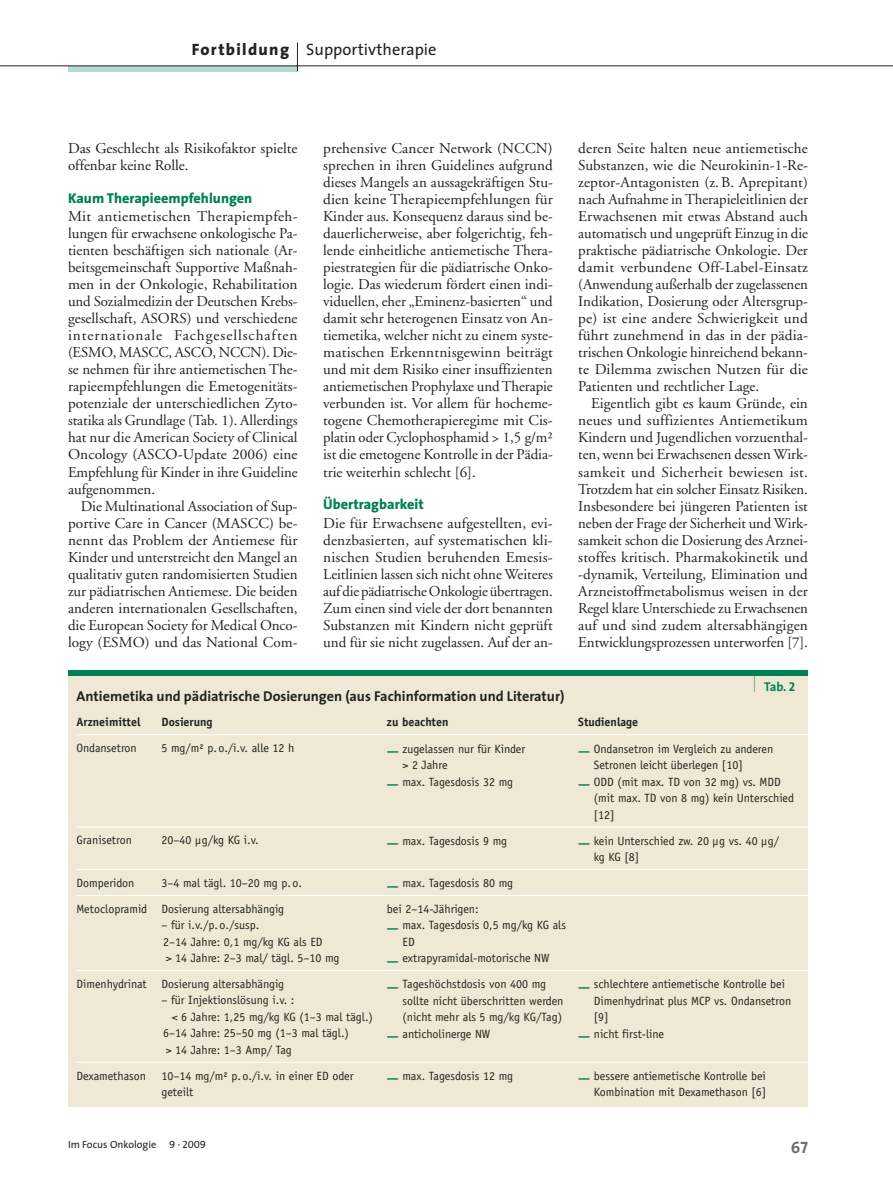
<style>
.page{position:relative;width:893px;height:1187px;background:#fff}
.page>*{position:absolute;margin:0;border:0;box-sizing:border-box;transform-origin:0 0}
.t1{font:16.5px "The Sans";color:#20231e}
.t2{font:16.5px "The Sans Bold Caps";color:#6b7167}
.t3{font:15px/17px "Adobe Garamond";color:#20231e;text-align:justify}
.t4{font:700 14.25px "The Sans";color:#20231e}
.t5{font:800 14.25px "The Sans";color:#008057}
.t6{font:700 12.75px "The Sans";color:#008057}
.t7{font:12px/16.5px "Officina Sans LT";color:#20231e}
.t8{font:700 12px "Officina Sans LT";color:#20231e}
.t9{font:10.5px "The Sans";color:#20231e}
.s1{font-weight:800}
.s2{font-family:"The Sans Bold Caps";font-weight:400}
.s3{font-weight:700;color:#008057}
.s4{font-family:"The Sans Caps"}
</style>
<div class="page">
<div style="left:68px;top:66px;width:230px;height:5px;background:#b5dbd7"></div>
<svg style="left:297px;top:43px;width:1px;height:28px"></svg>
<hr style="left:0;top:66px;width:893px;height:1px;background:#20231e">
<div style="left:68px;top:670px;width:740px;height:436px;background:#efe8d4"></div>
<hr style="left:77px;top:734px;width:731px;height:1px;background:#fff">
<hr style="left:77px;top:826px;width:731px;height:1px;background:#fff">
<hr style="left:77px;top:869px;width:731px;height:1px;background:#fff">
<hr style="left:77px;top:895px;width:731px;height:1px;background:#fff">
<hr style="left:77px;top:970px;width:731px;height:1px;background:#fff">
<hr style="left:77px;top:1061px;width:731px;height:1px;background:#fff">
<div style="left:68px;top:670px;width:740px;height:5px;background:#008057"></div>
<p class="t1" style="left:192px;top:43px;width:246px"><span class="s1">Fortbildung</span> Supportivtherapie</p>
<p class="t3" style="left:68px;top:141px;width:231px">Das Geschlecht als Risikofaktor spielte offenbar keine Rolle.</p>
<p class="t5" style="left:68px;top:192px;width:186px">Kaum Therapieempfehlungen</p>
<p class="t3" style="left:68px;top:209px;width:231px">Mit antiemetischen Therapiempfeh&shy;lungen für erwachsene onkologische Pa&shy;tienten beschäftigen sich nationale (Ar&shy;beitsgemeinschaft Supportive Maßnah&shy;men in der Onkologie, Rehabilitation und Sozialmedizin der Deutschen Krebs&shy;gesellschaft, ASORS) und verschiedene internationale Fachgesellschaften (ESMO, MASCC, ASCO, NCCN). Die&shy;se nehmen für ihre antiemetischen The&shy;rapieempfehlungen die Emetogenitäts&shy;potenziale der unterschiedlichen Zyto&shy;statika als Grundlage (Tab. 1). Allerdings hat nur die American Society of Clinical Oncology (ASCO-Update 2006) eine Empfehlung für Kinder in ihre Guideline aufgenommen.</p>
<p class="t3" style="left:68px;top:498px;width:231px;text-indent:13px">Die Multinational Association of Sup&shy;portive Care in Cancer (MASCC) be&shy;nennt das Problem der Antiemese für Kinder und unterstreicht den Mangel an qualitativ guten randomisierten Studien zur pädiatrischen Antiemese. Die beiden anderen internationalen Gesellschaften, die European Society for Medical Onco&shy;logy (ESMO) und das National Com-</p>
<p class="t3" style="left:323px;top:141px;width:231px">prehensive Cancer Network (NCCN) sprechen in ihren Guidelines aufgrund dieses Mangels an aussagekräftigen Stu&shy;dien keine Therapieempfehlungen für Kinder aus. Konsequenz daraus sind be&shy;dauerlicherweise, aber folgerichtig, feh&shy;lende einheitliche antiemetische Thera&shy;piestrategien für die pädiatrische Onko&shy;logie. Das wiederum fördert einen indi&shy;viduellen, eher „Eminenz-basierten“ und damit sehr heterogenen Einsatz von An&shy;tiemetika, welcher nicht zu einem syste&shy;matischen Erkenntnisgewinn beiträgt und mit dem Risiko einer insuffizienten antiemetischen Prophylaxe und Therapie verbunden ist. Vor allem für hocheme&shy;togene Chemotherapieregime mit Cis&shy;platin oder Cyclophosphamid &gt; 1,5 g/m² ist die emetogene Kontrolle in der Pädia&shy;trie weiterhin schlecht [6].</p>
<p class="t5" style="left:323px;top:499px;width:102px">Übertragbarkeit</p>
<p class="t3" style="left:323px;top:515px;width:231px">Die für Erwachsene aufgestellten, evi&shy;denzbasierten, auf systematischen kli&shy;nischen Studien beruhenden Emesis-Leitlinien lassen sich nicht ohne Weiteres auf die pädiatrische Onkologie übertragen.<br>Zum einen sind viele der dort benannten Substanzen mit Kindern nicht geprüft und für sie nicht zugelassen. Auf der an-</p>
<p class="t3" style="left:578px;top:141px;width:231px">deren Seite halten neue antiemetische Substanzen, wie die Neurokinin-1-Re&shy;zeptor-Antagonisten (z. B. Aprepitant) nach Aufnahme in Therapieleitlinien der Erwachsenen mit etwas Abstand auch automatisch und ungeprüft Einzug in die praktische pädiatrische Onkologie. Der damit verbundene Off-Label-Einsatz (Anwendung außerhalb der zugelassenen Indikation, Dosierung oder Altersgrup&shy;pe) ist eine andere Schwierigkeit und führt zunehmend in das in der pädia&shy;trischen Onkologie hinreichend bekann&shy;te Dilemma zwischen Nutzen für die Patienten und rechtlicher Lage.</p>
<p class="t3" style="left:578px;top:396px;width:231px;text-indent:13px">Eigentlich gibt es kaum Gründe, ein neues und suffizientes Antiemetikum Kindern und Jugendlichen vorzuenthal&shy;ten, wenn bei Erwachsenen dessen Wirk&shy;samkeit und Sicherheit bewiesen ist.<br>Trotzdem hat ein solcher Einsatz Risiken.<br>Insbesondere bei jüngeren Patienten ist neben der Frage der Sicherheit und Wirk&shy;samkeit schon die Dosierung des Arznei&shy;stoffes kritisch. Pharmakokinetik und -dynamik, Verteilung, Elimination und Arzneistoffmetabolismus weisen in der Regel klare Unterschiede zu Erwachsenen auf und sind zudem altersabhängigen Entwicklungsprozessen unterworfen [7].</p>
<p class="t6" style="left:750px;top:682px;width:47px"><sup>]</sup> Tab. <span class="s2">2</span></p>
<p class="t4" style="left:77px;top:690px;width:489px">Antiemetika und pädiatrische Dosierungen (aus Fachinformation und Literatur)</p>
<p class="t8" style="left:77px;top:718px;width:66px">Arzneimittel</p>
<p class="t8" style="left:162px;top:718px;width:52px">Dosierung</p>
<p class="t8" style="left:387px;top:718px;width:63px">zu beachten</p>
<p class="t8" style="left:578px;top:718px;width:61px">Studienlage</p>
<p class="t7" style="left:77px;top:741px;width:62px">Ondansetron</p>
<p class="t7" style="left:162px;top:741px;width:134px">5 mg/m² p. o./i.v. alle 12 h</p>
<p class="t7" style="left:402px;top:741px;width:124px;text-indent:-16px"><span class="s3">—</span> zugelassen nur für Kinder &gt; 2 Jahre</p>
<p class="t7" style="left:387px;top:774px;width:128px"><span class="s3">—</span> max. Tagesdosis 32 mg</p>
<p class="t7" style="left:594px;top:741px;width:181px;text-indent:-16px"><span class="s3">—</span> Ondansetron im Vergleich zu anderen<br>Setronen leicht überlegen [10]</p>
<p class="t7" style="left:594px;top:774px;width:202px;text-indent:-16px"><span class="s3">—</span> ODD (mit max. TD von 32 mg) vs. MDD (mit max. TD von 8 mg) kein Unterschied [12]</p>
<p class="t7" style="left:77px;top:833px;width:57px">Granisetron</p>
<p class="t7" style="left:162px;top:833px;width:99px">20–40 µg/kg KG i.v.</p>
<p class="t7" style="left:387px;top:833px;width:122px"><span class="s3">—</span> max. Tagesdosis 9 mg</p>
<p class="t7" style="left:594px;top:833px;width:187px;text-indent:-16px"><span class="s3">—</span> kein Unterschied zw. 20 µg vs. 40 µg/ kg KG [8]</p>
<p class="t7" style="left:77px;top:875px;width:59px">Domperidon</p>
<p class="t7" style="left:162px;top:875px;width:142px">3–4 mal tägl. 10–20 mg p. o.</p>
<p class="t7" style="left:387px;top:876px;width:128px"><span class="s3">—</span> max. Tagesdosis 80 mg</p>
<p class="t7" style="left:77px;top:901px;width:209px">Metoclopramid Dosierung altersabhängig</p>
<p class="t7" style="left:162px;top:918px;width:179px">– für i.v./p. o./susp.<br>2–14 Jahre: 0,1 mg/kg KG als ED<br>&gt; 14 Jahre: 2–3 mal/ tägl. 5–10 mg</p>
<p class="t7" style="left:387px;top:901px;width:93px">bei 2–14-Jährigen:</p>
<p class="t7" style="left:402px;top:918px;width:165px;text-indent:-16px"><span class="s3">—</span> max. Tagesdosis 0,5 mg/kg KG als<br>ED</p>
<p class="t7" style="left:387px;top:951px;width:164px"><span class="s3">—</span> extrapyramidal-motorische NW</p>
<p class="t7" style="left:77px;top:976px;width:209px">Dimenhydrinat Dosierung altersabhängig</p>
<p class="t7" style="left:162px;top:993px;width:134px">– für Injektionslösung i.v. :</p>
<p class="t7" style="left:172px;top:1009px;width:203px">&lt; 6 Jahre: 1,25 mg/kg KG (1–3 mal tägl.)</p>
<p class="t7" style="left:163px;top:1026px;width:187px">6–14 Jahre: 25–50 mg (1–3 mal tägl.)</p>
<p class="t7" style="left:166px;top:1042px;width:128px">&gt; 14 Jahre: 1–3 Amp/ Tag</p>
<p class="t7" style="left:402px;top:977px;width:162px;text-indent:-16px"><span class="s3">—</span> Tageshöchstdosis von 400 mg sollte nicht überschritten werden (nicht mehr als 5 mg/kg KG/Tag)</p>
<p class="t7" style="left:387px;top:1026px;width:105px"><span class="s3">—</span> anticholinerge NW</p>
<p class="t7" style="left:594px;top:977px;width:199px;text-indent:-16px"><span class="s3">—</span> schlechtere antiemetische Kontrolle bei<br>Dimenhydrinat plus MCP vs. Ondansetron [9]</p>
<p class="t7" style="left:578px;top:1026px;width:87px"><span class="s3">—</span> nicht first-line</p>
<p class="t7" style="left:77px;top:1068px;width:71px">Dexamethason</p>
<p class="t7" style="left:162px;top:1068px;width:193px">10–14 mg/m² p. o./i.v. in einer ED oder geteilt</p>
<p class="t7" style="left:387px;top:1068px;width:128px"><span class="s3">—</span> max. Tagesdosis 12 mg</p>
<p class="t7" style="left:578px;top:1068px;width:190px;text-align:right"><span class="s3">—</span> bessere antiemetische Kontrolle bei<br>Kombination mit Dexamethason [6]</p>
<p class="t9" style="left:68px;top:1140px;width:140px">Im Focus Onkologie <span class="s4">9 · 2009</span></p>
<p class="t2" style="left:791px;top:1137px;width:18px">67</p>
</div>
